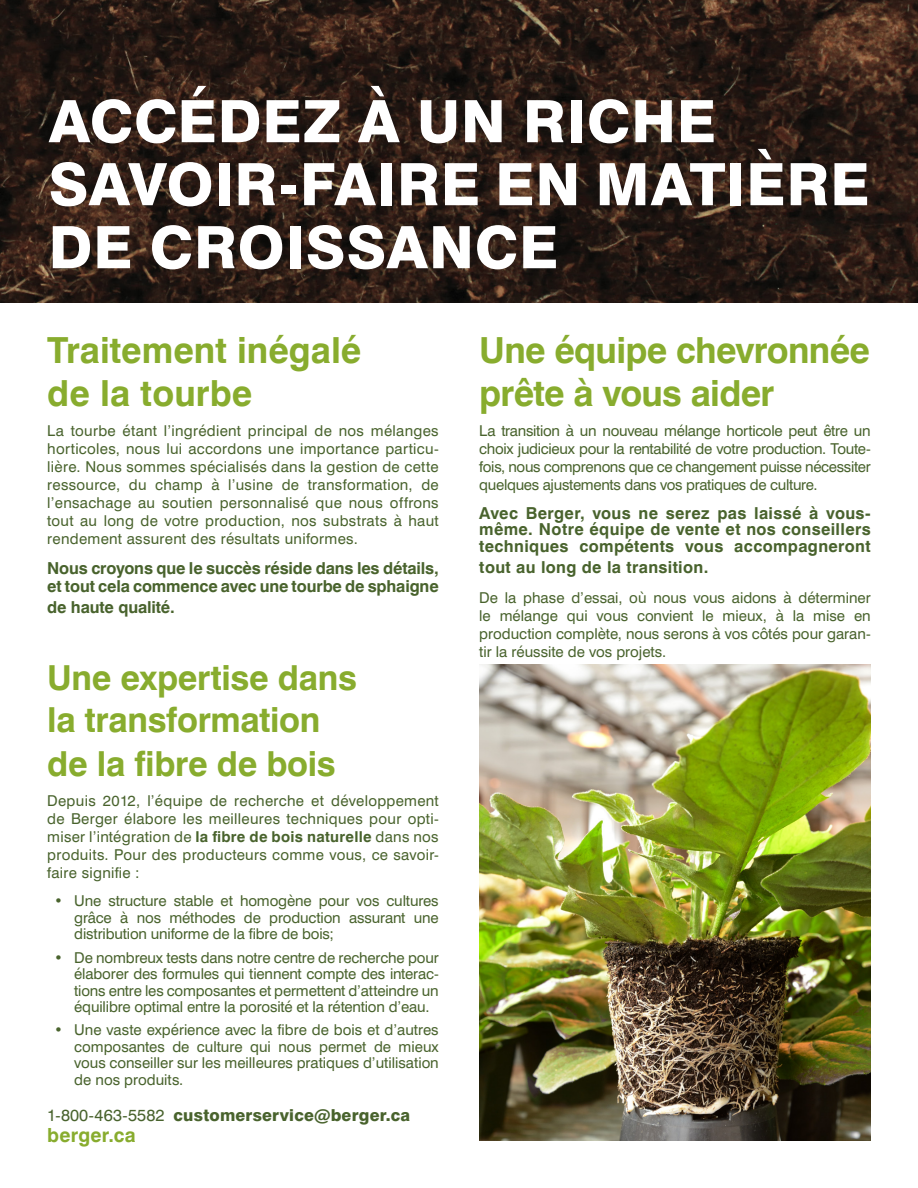
<style>
.page{position:relative;width:918px;height:1188px;background:#fff}
.page>*{position:absolute;margin:0;border:0;box-sizing:border-box;transform-origin:0 0}
.t1{font:800 58.5px/63px "Swiss 721 BT";letter-spacing:.015em;color:#fff}
.t2{font:700 36px/43.5px "Swiss 721 BT";letter-spacing:-.02em;color:#88ac2e}
.t3{font:700 36px/43.5px "Swiss 721 BT";color:#88ac2e}
.t4{font:700 34.5px/42.8px "Swiss 721 BT";letter-spacing:-.01em;color:#88ac2e}
.t5{font:700 19.5px "Swiss 721 BT";letter-spacing:.01em;color:#88ac2e}
.t6{font:700 16.5px/16.5px "Swiss 721 BT";letter-spacing:-.01em;color:#49632d}
.t7{font:800 16.5px "Swiss 721 BT";letter-spacing:.01em;color:#49632d}
.t8{font:700 16.5px "Swiss 721 BT";letter-spacing:.02em;color:#49632d}
.t9{font:15px/18px "Swiss 721 BT";color:#49632d;text-align:justify}
.s1{font-weight:700}
.s2{font-weight:400}
</style>
<div class="page">
<img style="left:479px;top:664px;width:392px;height:477px">
<img style="left:0;top:0;width:918px;height:302px">
<p class="t1" style="left:49px;top:89px;width:822px">ACCÉDEZ À UN RICHE<br>SAVOIR-FAIRE EN MATIÈRE<br>DE CROISSANCE</p>
<p class="t3" style="left:47px;top:328px;width:316px">Traitement inégalé de la tourbe</p>
<p class="t9" style="left:47px;top:422px;width:393px">La tourbe étant l’ingrédient principal de nos mélanges horticoles, nous lui accordons une importance particu&shy;lière. Nous sommes spécialisés dans la gestion de cette ressource, du champ à l’usine de transformation, de l’ensachage au soutien personnalisé que nous offrons tout au long de votre production, nos substrats à haut rendement assurent des résultats uniformes.</p>
<p class="t6" style="left:47px;top:559px;width:393px;line-height:18px">Nous croyons que le succès réside dans les détails, et tout cela commence avec une tourbe de sphaigne</p>
<p class="t6" style="left:47px;top:599px;width:129px">de haute qualité.</p>
<p class="t4" style="left:47px;top:657px;width:311px">Une expertise dans la transformation de la fibre de bois</p>
<p class="t9" style="left:47px;top:791px;width:393px">Depuis 2012, l’équipe de recherche et développement de Berger élabore les meilleures techniques pour opti&shy;miser l’intégration de <span class="s1">la fibre de bois naturelle</span> dans nos produits. Pour des producteurs comme vous, ce savoir&shy;faire signifie :</p>
<p class="t9" style="left:74px;top:893px;width:366px;line-height:16.5px;text-indent:-20px">• Une structure stable et homogène pour vos cultures grâce à nos méthodes de production assurant une distribution uniforme de la fibre de bois;</p>
<p class="t9" style="left:74px;top:949px;width:366px;line-height:16.5px;text-indent:-20px">• De nombreux tests dans notre centre de recherche pour élaborer des formules qui tiennent compte des interac&shy;tions entre les composantes et permettent d’atteindre un équilibre optimal entre la porosité et la rétention d’eau.</p>
<p class="t9" style="left:74px;top:1022px;width:366px;line-height:16.5px;text-indent:-20px">• Une vaste expérience avec la fibre de bois et d’autres composantes de culture qui nous permet de mieux vous conseiller sur les meilleures pratiques d’utilisation de nos produits.</p>
<p class="t7" style="left:47px;top:1105px;width:364px"><span class="s2">1-800-463-5582</span> customerservice@berger.ca</p>
<p class="t5" style="left:47px;top:1123px;width:90px">berger.ca</p>
<p class="t2" style="left:479px;top:328px;width:392px">Une équipe chevronnée prête à vous aider</p>
<p class="t9" style="left:479px;top:422px;width:393px">La transition à un nouveau mélange horticole peut être un choix judicieux pour la rentabilité de votre production. Toute&shy;fois, nous comprenons que ce changement puisse nécessiter quelques ajustements dans vos pratiques de culture.</p>
<p class="t6" style="left:479px;top:505px;width:393px;text-align:justify">Avec Berger, vous ne serez pas laissé à vous&shy;même. Notre équipe de vente et nos conseillers techniques compétents vous accompagneront</p>
<p class="t8" style="left:479px;top:557px;width:231px">tout au long de la transition.</p>
<p class="t9" style="left:479px;top:588px;width:393px">De la phase d’essai, où nous vous aidons à déterminer le mélange qui vous convient le mieux, à la mise en production complète, nous serons à vos côtés pour garan&shy;tir la réussite de vos projets.</p>
</div>
